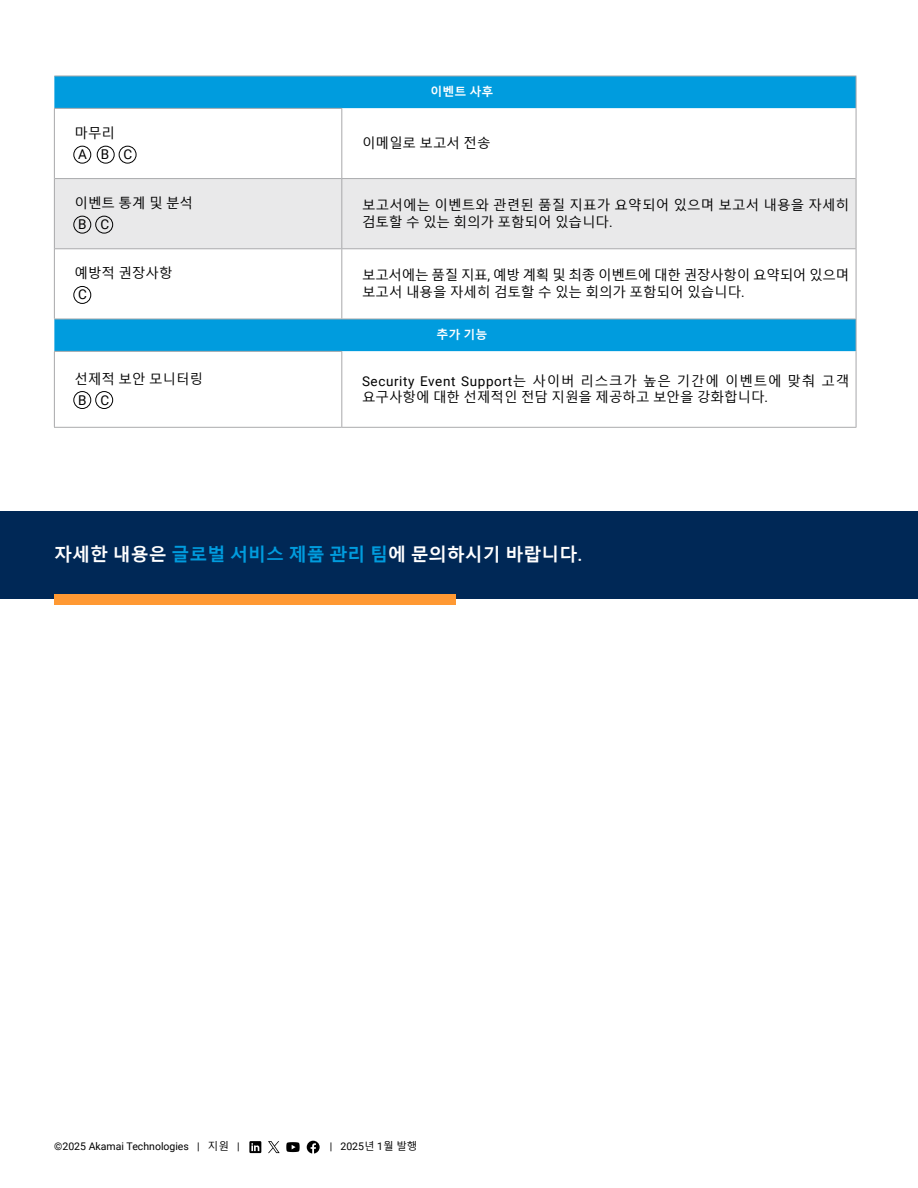
<style>
.page{position:relative;width:918px;height:1188px;background:#fff}
.page>*{position:absolute;margin:0;border:0;box-sizing:border-box;transform-origin:0 0}
.t1{font:700 18px "Malgun Gothic";color:#fff}
.t2{font:13.5px/16.5px "Malgun Gothic";color:#000}
.t3{font:13.5px "Roboto";color:#000}
.t4{font:700 12px "Malgun Gothic";color:#fff}
.t5{font:10.5px "Roboto";color:#000}
.s1{font-family:"Roboto"}
.s2{color:#009cde}
.s3{font-family:"Roboto";font-weight:500}
.s4{font-family:"Malgun Gothic"}
</style>
<div class="page">
<svg style="left:249px;top:1141px;width:12px;height:12px"></svg>
<svg style="left:268px;top:1141px;width:12px;height:12px"></svg>
<svg style="left:286px;top:1142px;width:14px;height:10px"></svg>
<svg style="left:307px;top:1141px;width:13px;height:13px"></svg>
<svg style="left:54px;top:77px;width:802px;height:274px"></svg>
<svg style="left:342px;top:108px;width:514px;height:319px"></svg>
<div style="left:55px;top:179px;width:801px;height:69px;background:#e9e9ea"></div>
<hr style="left:856px;top:76px;width:1px;height:32px;background:#a8a8aa">
<hr style="left:54px;top:109px;width:1px;height:70px;background:#a8a8aa">
<hr style="left:341px;top:109px;width:1px;height:69px;background:#a8a8aa">
<hr style="left:856px;top:108px;width:1px;height:71px;background:#a8a8aa">
<hr style="left:54px;top:179px;width:1px;height:70px;background:#a8a8aa">
<hr style="left:341px;top:179px;width:1px;height:69px;background:#a8a8aa">
<hr style="left:856px;top:179px;width:1px;height:70px;background:#a8a8aa">
<hr style="left:54px;top:249px;width:1px;height:70px;background:#a8a8aa">
<hr style="left:341px;top:249px;width:1px;height:70px;background:#a8a8aa">
<hr style="left:856px;top:249px;width:1px;height:70px;background:#a8a8aa">
<hr style="left:856px;top:319px;width:1px;height:32px;background:#a8a8aa">
<hr style="left:54px;top:352px;width:1px;height:75px;background:#a8a8aa">
<hr style="left:341px;top:352px;width:1px;height:75px;background:#a8a8aa">
<hr style="left:856px;top:351px;width:1px;height:76px;background:#a8a8aa">
<hr style="left:54px;top:76px;width:288px;height:1px;background:#aaabad">
<hr style="left:342px;top:76px;width:514px;height:1px;background:#aaabad">
<hr style="left:54px;top:108px;width:288px;height:1px;background:#aaabad">
<hr style="left:55px;top:178px;width:287px;height:1px;background:#aaabad">
<hr style="left:342px;top:178px;width:514px;height:1px;background:#aaabad">
<hr style="left:55px;top:248px;width:287px;height:1px;background:#aaabad">
<hr style="left:342px;top:248px;width:514px;height:1px;background:#aaabad">
<hr style="left:54px;top:319px;width:288px;height:1px;background:#aaabad">
<hr style="left:342px;top:319px;width:514px;height:1px;background:#aaabad">
<hr style="left:54px;top:351px;width:288px;height:1px;background:#aaabad">
<hr style="left:54px;top:427px;width:288px;height:1px;background:#aaabad">
<hr style="left:342px;top:427px;width:514px;height:1px;background:#aaabad">
<div style="left:73px;top:146px;width:18px;height:18px;border:1px solid #000;border-radius:50%"></div>
<div style="left:73px;top:216px;width:18px;height:17px;border:1px solid #000;border-radius:50%"></div>
<div style="left:73px;top:391px;width:18px;height:18px;border:1px solid #000;border-radius:50%"></div>
<div style="left:73px;top:286px;width:18px;height:18px;border:1px solid #000;border-radius:50%"></div>
<div style="left:97px;top:146px;width:18px;height:18px;border:1px solid #000;border-radius:50%"></div>
<div style="left:95px;top:216px;width:18px;height:17px;border:1px solid #000;border-radius:50%"></div>
<div style="left:95px;top:391px;width:18px;height:18px;border:1px solid #000;border-radius:50%"></div>
<div style="left:119px;top:146px;width:17px;height:18px;border:1px solid #000;border-radius:50%"></div>
<div style="left:0;top:512px;width:918px;height:87px;background:#002856"></div>
<div style="left:54px;top:594px;width:401px;height:11px;background:#f93"></div>
<p class="t4" style="left:430px;top:85px;width:65px">이벤트 사후</p>
<p class="t2" style="left:75px;top:125px;width:42px">마무리</p>
<p class="t3" style="left:78px;top:145px;width:56px">A B C</p>
<p class="t2" style="left:362px;top:135px;width:130px">이메일로 보고서 전송</p>
<p class="t2" style="left:75px;top:195px;width:120px">이벤트 통계 및 분석</p>
<p class="t3" style="left:78px;top:215px;width:33px">B C</p>
<p class="t2" style="left:362px;top:197px;width:489px">보고서에는 이벤트와 관련된 품질 지표가 요약되어 있으며 보고서 내용을 자세히 검토할 수 있는 회의가 포함되어 있습니다<span class="s1">.</span></p>
<p class="t2" style="left:75px;top:265px;width:100px">예방적 권장사항</p>
<p class="t3" style="left:78px;top:285px;width:10px">C</p>
<p class="t2" style="left:362px;top:268px;width:489px">보고서에는 품질 지표<span class="s1">,</span> 예방 계획 및 최종 이벤트에 대한 권장사항이 요약되어 있으며 보고서 내용을 자세히 검토할 수 있는 회의가 포함되어 있습니다<span class="s1">.</span></p>
<p class="t4" style="left:436px;top:328px;width:53px">추가 기능</p>
<p class="t2" style="left:75px;top:371px;width:130px">선제적 보안 모니터링</p>
<p class="t3" style="left:78px;top:390px;width:33px">B C</p>
<p class="t2" style="left:362px;top:373px;width:489px"><span class="s1">Security Event Support</span>는 사이버 리스크가 높은 기간에 이벤트에 맞춰 고객 요구사항에 대한 선제적인 전담 지원을 제공하고 보안을 강화합니다<span class="s1">.</span></p>
<h1 class="t1" style="left:54px;top:544px;width:530px">자세한 내용은 <span class="s2">글로벌 서비스 제품 관리 팀</span>에 문의하시기 바랍니다<span class="s3">.</span></h1>
<p class="t5" style="left:54px;top:1139px;width:187px">©2025 Akamai Technologies | <span class="s4">지원</span> |</p>
<p class="t5" style="left:330px;top:1139px;width:89px">| 2025<span class="s4">년</span> 1<span class="s4">월 발행</span></p>
</div>
